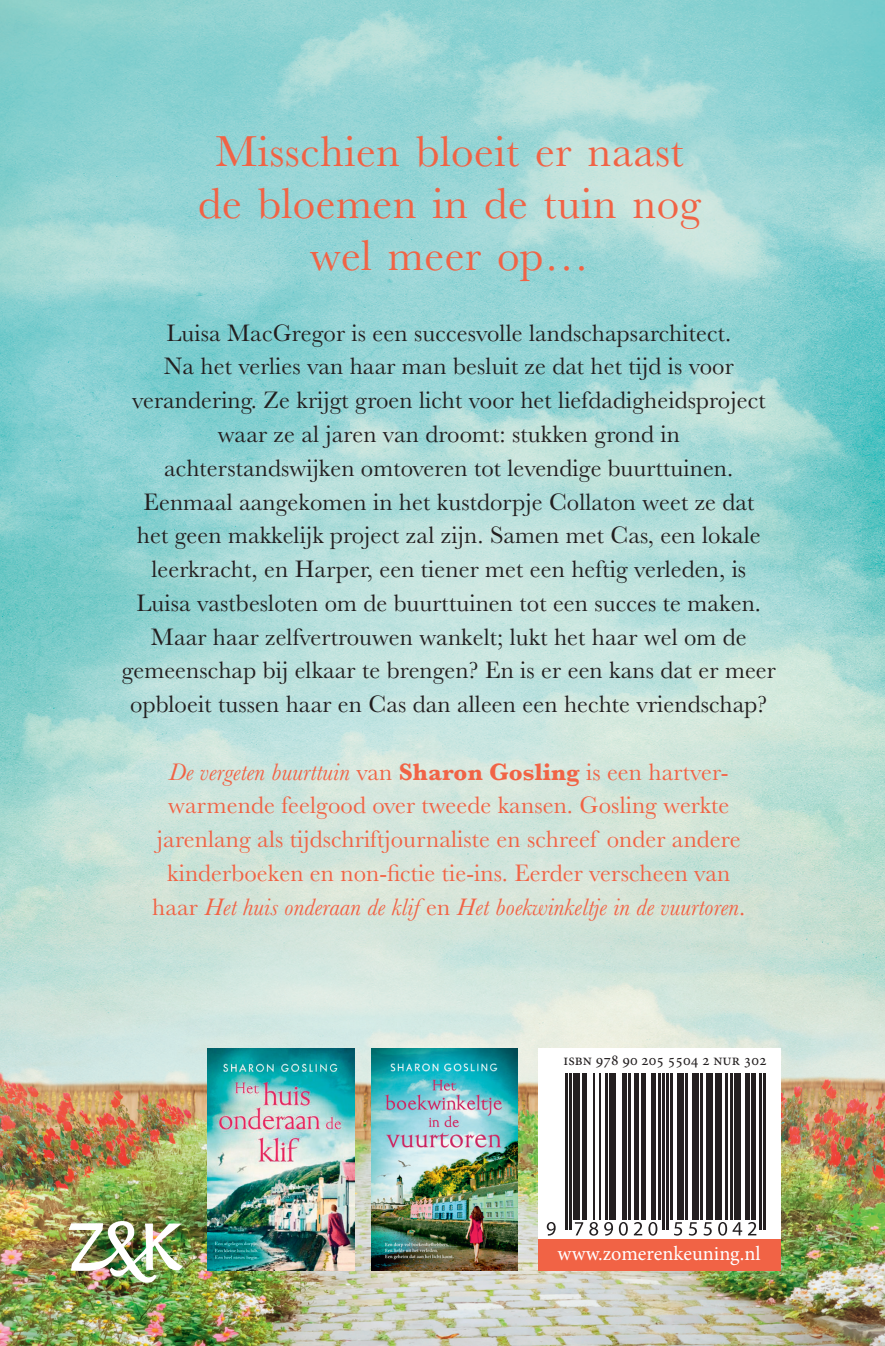
<style>
.page{position:relative;width:885px;height:1346px;background:#fff}
.page>*{position:absolute;margin:0;border:0;box-sizing:border-box;transform-origin:0 0}
.t1{font:45px/51.8px "M Baskerville";letter-spacing:.01em;color:#f16345;text-align:center}
.t2{font:24.75px/33.8px "Baskerville";letter-spacing:.005em;color:#231f20;text-align:center}
.t3{font:24.75px/33.8px "Baskerville";letter-spacing:.005em;color:#f16345;text-align:center}
.t4{font:20.25px "Minion Pro";color:#fff}
.t5{font:15.75px "Minion Pro";color:#231f20}
.s1{font-style:italic}
.s2{font-weight:700}
</style>
<div class="page">
<img style="left:0;top:0;width:884px;height:1346px">
<img style="left:208px;top:1048px;width:146px;height:222px">
<img style="left:371px;top:1048px;width:147px;height:222px">
<div style="left:538px;top:1048px;width:242px;height:191px;background:#fff"></div>
<svg style="left:547px;top:1073px;width:219px;height:163px"></svg>
<svg style="left:546px;top:1222px;width:9px;height:13px"></svg>
<hr style="left:565px;top:1073px;width:2px;height:156px;background:#231f20">
<hr style="left:569px;top:1073px;width:2px;height:156px;background:#231f20">
<svg style="left:575px;top:1222px;width:8px;height:13px"></svg>
<div style="left:573px;top:1073px;width:7px;height:146px;background:#231f20"></div>
<hr style="left:582px;top:1073px;width:4px;height:146px;background:#231f20">
<svg style="left:589px;top:1222px;width:9px;height:13px"></svg>
<hr style="left:593px;top:1073px;width:1px;height:146px;background:#231f20">
<hr style="left:599px;top:1073px;width:2px;height:146px;background:#231f20">
<svg style="left:604px;top:1222px;width:9px;height:13px"></svg>
<hr style="left:605px;top:1073px;width:2px;height:146px;background:#231f20">
<div style="left:609px;top:1073px;width:7px;height:146px;background:#231f20"></div>
<svg style="left:619px;top:1222px;width:8px;height:13px"></svg>
<hr style="left:622px;top:1073px;width:4px;height:146px;background:#231f20">
<hr style="left:628px;top:1073px;width:2px;height:146px;background:#231f20">
<svg style="left:633px;top:1222px;width:9px;height:13px"></svg>
<div style="left:634px;top:1073px;width:5px;height:146px;background:#231f20"></div>
<hr style="left:641px;top:1073px;width:4px;height:146px;background:#231f20">
<svg style="left:648px;top:1222px;width:9px;height:13px"></svg>
<div style="left:651px;top:1073px;width:5px;height:146px;background:#231f20"></div>
<hr style="left:658px;top:1073px;width:2px;height:146px;background:#231f20">
<hr style="left:662px;top:1073px;width:2px;height:156px;background:#231f20">
<hr style="left:666px;top:1073px;width:2px;height:156px;background:#231f20">
<svg style="left:674px;top:1222px;width:8px;height:13px"></svg>
<hr style="left:671px;top:1073px;width:2px;height:146px;background:#231f20">
<div style="left:677px;top:1073px;width:6px;height:146px;background:#231f20"></div>
<svg style="left:688px;top:1222px;width:9px;height:13px"></svg>
<hr style="left:685px;top:1073px;width:2px;height:146px;background:#231f20">
<div style="left:692px;top:1073px;width:6px;height:146px;background:#231f20"></div>
<svg style="left:703px;top:1222px;width:8px;height:13px"></svg>
<hr style="left:700px;top:1073px;width:2px;height:146px;background:#231f20">
<div style="left:706px;top:1073px;width:7px;height:146px;background:#231f20"></div>
<div style="left:715px;top:1073px;width:6px;height:146px;background:#231f20"></div>
<hr style="left:725px;top:1073px;width:3px;height:146px;background:#231f20">
<svg style="left:718px;top:1222px;width:24px;height:13px"></svg>
<hr style="left:730px;top:1073px;width:2px;height:146px;background:#231f20">
<div style="left:734px;top:1073px;width:6px;height:146px;background:#231f20"></div>
<svg style="left:748px;top:1222px;width:8px;height:13px"></svg>
<div style="left:744px;top:1073px;width:5px;height:146px;background:#231f20"></div>
<hr style="left:751px;top:1073px;width:4px;height:146px;background:#231f20">
<hr style="left:759px;top:1073px;width:2px;height:156px;background:#231f20">
<hr style="left:763px;top:1073px;width:3px;height:156px;background:#231f20">
<div style="left:538px;top:1239px;width:242px;height:31px;background:#f16345"></div>
<img style="left:69px;top:1221px;width:114px;height:61px">
<h1 class="t1" style="left:198px;top:126px;width:504px">Misschien bloeit er naast de bloemen in de tuin nog wel meer op…</h1>
<p class="t2" style="left:122px;top:316px;width:655px">Luisa MacGregor is een succesvolle landschapsarchitect.<br>Na het verlies van haar man besluit ze dat het tijd is voor verandering. Ze krijgt groen licht voor het liefdadigheidsproject waar ze al jaren van droomt: stukken grond in achterstandswijken omtoveren tot levendige buurttuinen.<br>Eenmaal aangekomen in het kustdorpje Collaton weet ze dat<br>het geen makkelijk project zal zijn. Samen met Cas, een lokale leerkracht, en Harper, een tiener met een heftig verleden, is Luisa vastbesloten om de buurttuinen tot een succes te maken.<br>Maar haar zelfvertrouwen wankelt; lukt het haar wel om de gemeenschap bij elkaar te brengen? En is er een kans dat er meer opbloeit tussen haar en Cas dan alleen een hechte vriendschap?</p>
<p class="t3" style="left:152px;top:755px;width:594px"><span class="s1">De vergeten buurttuin</span> van <span class="s2">Sharon Gosling</span> is een hartver - warmende feelgood over tweede kansen. Gosling werkte jarenlang als tijdschriftjournaliste en schreef onder andere kinderboeken en non-fictie tie-ins. Eerder verscheen van haar <span class="s1">Het huis onderaan de klif</span> en <span class="s1">Het boekwinkeltje in de vuurtoren</span>.</p>
<p class="t5" style="left:563px;top:1049px;width:205px">isbn 978 90 205 5504 2 nur 302</p>
<p class="t4" style="left:557px;top:1239px;width:205px">www.zomerenkeuning.nl</p>
</div>
